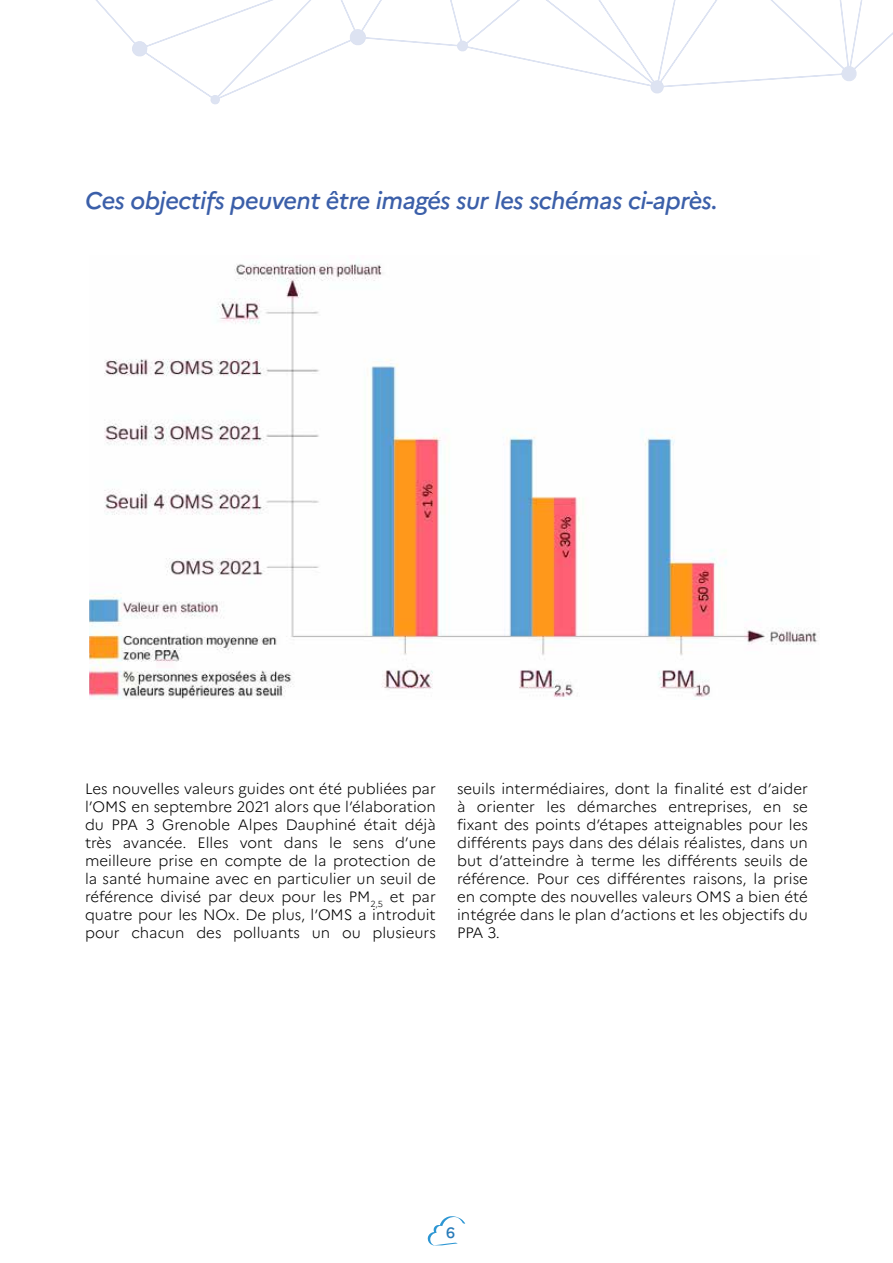
<style>
.page{position:relative;width:893px;height:1263px;background:#fff}
.page>*{position:absolute;margin:0;border:0;box-sizing:border-box;transform-origin:0 0}
.t1{font:italic 500 24px "Marianne";letter-spacing:-.02em;color:#3b5fa9}
.t2{font:300 15px/18px "Marianne";color:#000;text-align:justify}
.t3{font:500 15px "Marianne";color:#297bb9}
</style>
<div class="page">
<svg style="left:96px;top:0;width:767px;height:105px"></svg>
<svg style="left:863px;top:32px;width:30px;height:30px"></svg>
<svg style="left:427px;top:1216px;width:38px;height:29px"></svg>
<img style="left:89px;top:263px;width:729px;height:436px">
<h1 class="t1" style="left:85px;top:182px;width:634px">Ces objectifs peuvent être imagés sur les schémas ci-après.</h1>
<p class="t2" style="left:85px;top:778px;width:352px">Les nouvelles valeurs guides ont été publiées par l’OMS en septembre 2021 alors que l’élaboration du PPA 3 Grenoble Alpes Dauphiné était déjà très avancée. Elles vont dans le sens d’une meilleure prise en compte de la protection de la santé humaine avec en particulier un seuil de référence divisé par deux pour les PM<sub>2,5</sub> et par quatre pour les NOx. De plus, l’OMS a introduit pour chacun des polluants un ou plusieurs</p>
<p class="t2" style="left:457px;top:778px;width:352px">seuils intermédiaires, dont la finalité est d’aider à orienter les démarches entreprises, en se fixant des points d’étapes atteignables pour les différents pays dans des délais réalistes, dans un but d’atteindre à terme les différents seuils de référence. Pour ces différentes raisons, la prise en compte des nouvelles valeurs OMS a bien été intégrée dans le plan d’actions et les objectifs du PPA 3.</p>
<p class="t3" style="left:446px;top:1221px;width:10px">6</p>
</div>
